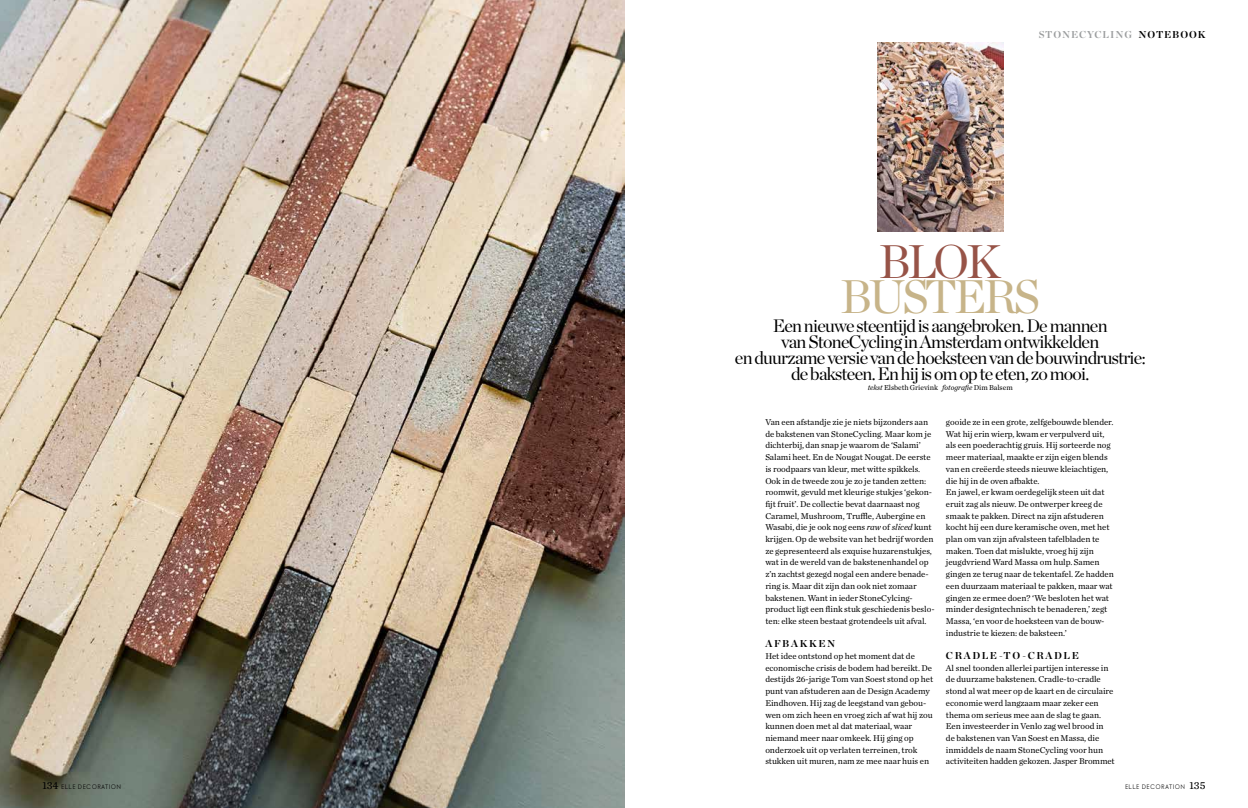
<style>
.page{position:relative;width:1248px;height:808px;background:#fff}
.page>*{position:absolute;margin:0;border:0;box-sizing:border-box;transform-origin:0 0}
.t1{font:47px "Chronicle Display";letter-spacing:-.06em;color:#c7b489}
.t2{font:47px "Chronicle Display";color:#975347}
.t3{font:18px/16px "Chronicle Display";letter-spacing:-.04em;color:#000;text-align:center}
.t4{font:700 10px "Chronicle Display";letter-spacing:.16em;color:#000}
.t5{font:700 10px "Chronicle Display";letter-spacing:.09em;color:#9c9e9f}
.t6{font:8.8px/11.7px "Chronicle Text G1";letter-spacing:-.005em;color:#000}
.t7{font:7.5px "Chronicle Text G1";letter-spacing:-.005em;color:#000}
.t8{font:500 6px "Elle Nova C";letter-spacing:.15em;color:#000}
.s1{color:#000}
.s2{font-style:italic}
.s3{font-family:"Chronicle Text G2";font-weight:400;font-size:11px}
</style>
<div class="page">
<img style="left:0;top:0;width:624px;height:808px">
<img style="left:877px;top:43px;width:126px;height:189px">
<p class="t5" style="left:1038px;top:26px;width:168px">STONECYCLING <span class="s1">NOTEBOOK</span></p>
<h1 class="t2" style="left:878px;top:225px;width:124px">BLOK</h1>
<h1 class="t1" style="left:840px;top:260px;width:202px">BUSTERS</h1>
<h2 class="t3" style="left:734px;top:316px;width:412px">Een nieuwe steentijd is aangebroken. De mannen<br>van StoneCycling in Amsterdam ontwikkelden<br>en duurzame versie van de hoeksteen van de bouwindrustrie: de baksteen. En hij is om op te eten, zo mooi.</h2>
<p class="t7" style="left:867px;top:382px;width:146px"><span class="s2">tekst</span> Elsbeth Grievink <span class="s2">fotografie</span> Dim Balsem</p>
<p class="t6" style="left:765px;top:416px;width:171px">Van een afstandje zie je niets bijzonders aan de bakstenen van StoneCycling. Maar kom je dichterbij, dan snap je waarom de ‘Salami’ Salami heet. En de Nougat Nougat. De eerste is roodpaars van kleur, met witte spikkels.<br>Ook in de tweede zou je zo je tanden zetten: roomwit, gevuld met kleurige stukjes ‘gekon&shy;fijt fruit’. De collectie bevat daarnaast nog Caramel, Mushroom, Truffle, Aubergine en Wasabi, die je ook nog eens <span class="s2">raw</span> of <span class="s2">sliced</span> kunt krijgen. Op de website van het bedrijf worden ze gepresenteerd als exquise huzarenstukjes, wat in de wereld van de bakstenenhandel op z’n zachtst gezegd nogal een andere benade&shy;ring is. Maar dit zijn dan ook niet zomaar bakstenen. Want in ieder StoneCylcing&shy;product ligt een flink stuk geschiedenis beslo&shy;ten: elke steen bestaat grotendeels uit afval.</p>
<p class="t4" style="left:765px;top:636px;width:71px">AFBAKKEN</p>
<p class="t6" style="left:765px;top:650px;width:169px">Het idee ontstond op het moment dat de economische crisis de bodem had bereikt. De destijds 26-jarige Tom van Soest stond op het punt van afstuderen aan de Design Academy Eindhoven. Hij zag de leegstand van gebou&shy;wen om zich heen en vroeg zich af wat hij zou kunnen doen met al dat materiaal, waar niemand meer naar omkeek. Hij ging op onderzoek uit op verlaten terreinen, trok stukken uit muren, nam ze mee naar huis en</p>
<p class="t6" style="left:945px;top:416px;width:169px">gooide ze in een grote, zelfgebouwde blender.<br>Wat hij erin wierp, kwam er verpulverd uit, als een poederachtig gruis. Hij sorteerde nog meer materiaal, maakte er zijn eigen blends van en creëerde steeds nieuwe kleiachtigen, die hij in de oven afbakte.<br>En jawel, er kwam oerdegelijk steen uit dat eruit zag als nieuw. De ontwerper kreeg de smaak te pakken. Direct na zijn afstuderen kocht hij een dure keramische oven, met het plan om van zijn afvalsteen tafelbladen te maken. Toen dat mislukte, vroeg hij zijn jeugdvriend Ward Massa om hulp. Samen gingen ze terug naar de tekentafel. Ze hadden een duurzaam materiaal te pakken, maar wat gingen ze ermee doen? ‘We besloten het wat minder designtechnisch te benaderen,’ zegt Massa, ‘en voor de hoeksteen van de bouw&shy;industrie te kiezen: de baksteen.’</p>
<p class="t4" style="left:945px;top:647px;width:134px">CRADLE-TO-CRADLE</p>
<p class="t6" style="left:945px;top:661px;width:170px">Al snel toonden allerlei partijen interesse in de duurzame bakstenen. Cradle-to-cradle stond al wat meer op de kaart en de circulaire economie werd langzaam maar zeker een thema om serieus mee aan de slag te gaan.<br>Een investeerder in Venlo zag wel brood in de bakstenen van Van Soest en Massa, die inmiddels de naam StoneCycling voor hun activiteiten hadden gekozen. Jasper Brommet</p>
<p class="t8" style="left:43px;top:783px;width:80px"><span class="s3">134</span> ELLE DECORATION</p>
<p class="t8" style="left:1125px;top:783px;width:82px">ELLE DECORATION <span class="s3">135</span></p>
</div>
